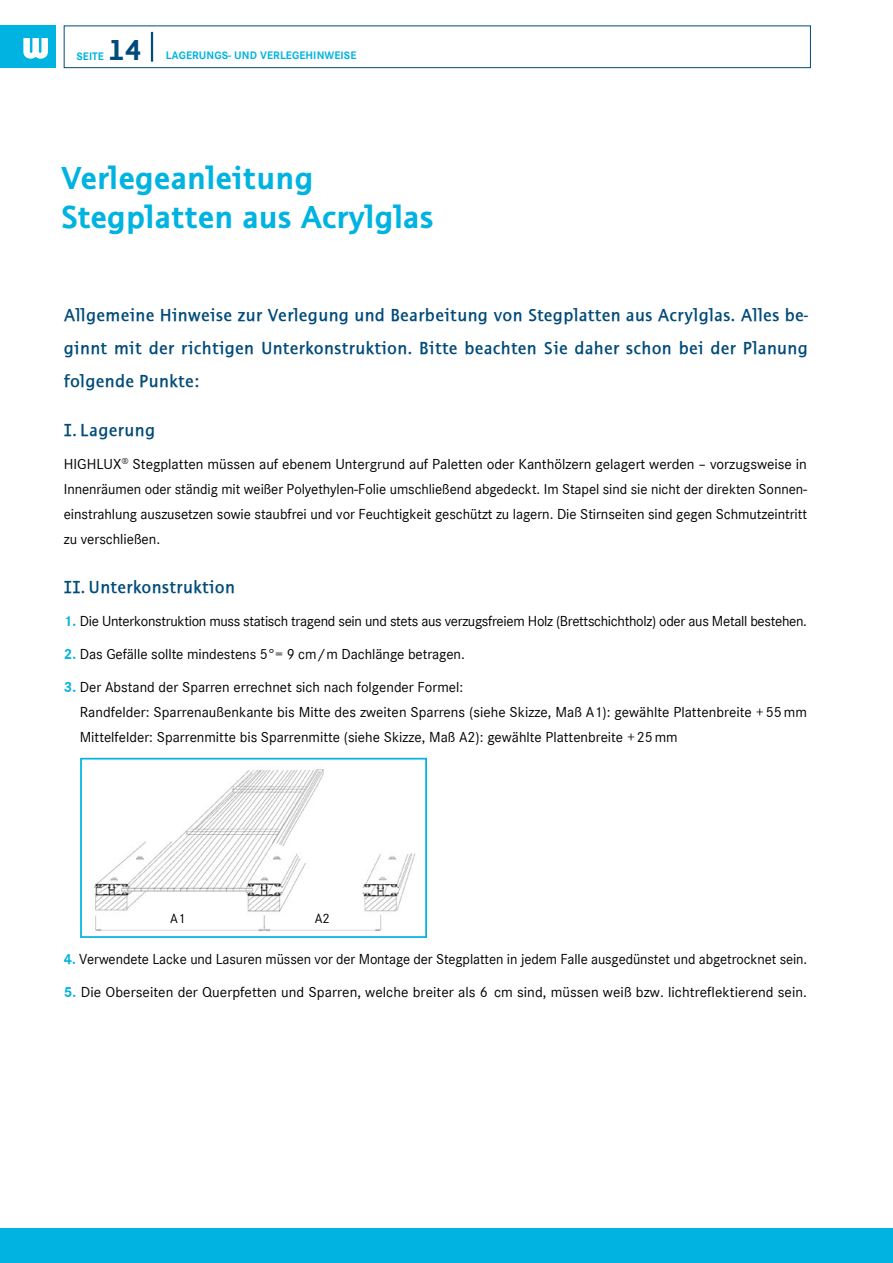
<style>
.page{position:relative;width:893px;height:1263px;background:#fff}
.page>*{position:absolute;margin:0;border:0;box-sizing:border-box;transform-origin:0 0}
.t1{font:700 33px/39px "Thordis Sans EF";color:#00b3e0}
.t2{font:700 30px "Thordis Sans EF";color:#004b79}
.t3{font:600 18px/33px "Thordis Sans EF";letter-spacing:.02em;color:#004b79;text-align:justify}
.t4{font:15px/24.8px "Corporate S";color:#000}
.t5{font:15px "Corporate S";letter-spacing:-.02em;color:#000}
.t6{font:13.8px "Corporate S";color:#000}
.t7{font:700 11.25px "Corporate S";letter-spacing:.01em;color:#00b3e0}
.s1{font-weight:700;color:#00b3e0}
</style>
<div class="page">
<div style="left:0;top:1229px;width:893px;height:34px;background:#00b3e0"></div>
<div style="left:64px;top:26px;width:747px;height:42px;border:1px solid #004b79"></div>
<div style="left:0;top:26px;width:55px;height:42px;background:#00b3e0"></div>
<svg style="left:23px;top:38px;width:25px;height:21px"></svg>
<hr style="left:151px;top:32px;width:2px;height:30px;background:#004b79">
<img style="left:93px;top:769px;width:323px;height:162px">
<div style="left:80px;top:758px;width:347px;height:180px;border:2px solid #00b3e0"></div>
<h2 class="t2" style="left:108px;top:33px;width:35px">14</h2>
<p class="t7" style="left:166px;top:48px;width:192px">LAGERUNGS- UND VERLEGEHINWEISE</p>
<p class="t7" style="left:77px;top:48px;width:29px">SEITE</p>
<h1 class="t1" style="left:61px;top:159px;width:375px">Verlegeanleitung<br>Stegplatten aus Acrylglas</h1>
<p class="t3" style="left:64px;top:298px;width:746px">Allgemeine Hinweise zur Verlegung und Bearbeitung von Stegplatten aus Acrylglas. Alles be&shy;ginnt mit der richtigen Unterkonstruktion. Bitte beachten Sie daher schon bei der Planung folgende Punkte:</p>
<p class="t3" style="left:64px;top:414px;width:93px">I. Lagerung</p>
<p class="t4" style="left:64px;top:451px;width:745px;text-align:justify">HIGHLUX<sup>®</sup> Stegplatten müssen auf ebenem Untergrund auf Paletten oder Kanthölzern gelagert werden – vorzugsweise in Innenräumen oder ständig mit weißer Polyethylen-Folie umschließend abgedeckt. Im Stapel sind sie nicht der direkten Sonnen&shy;einstrahlung auszusetzen sowie staubfrei und vor Feuchtigkeit geschützt zu lagern. Die Stirnseiten sind gegen Schmutzeintritt zu verschließen.</p>
<p class="t3" style="left:64px;top:571px;width:173px">II. Unterkonstruktion</p>
<p class="t5" style="left:64px;top:611px;width:745px"><span class="s1">1.</span> Die Unterkonstruktion muss statisch tragend sein und stets aus verzugsfreiem Holz (Brettschichtholz) oder aus Metall bestehen.</p>
<p class="t4" style="left:64px;top:641px;width:403px"><span class="s1">2.</span> Das Gefälle sollte mindestens 5°= 9 cm / m Dachlänge betragen.</p>
<p class="t4" style="left:80px;top:674px;width:729px;text-indent:-16px"><span class="s1">3.</span> Der Abstand der Sparren errechnet sich nach folgender Formel:<br>Randfelder: Sparrenaußenkante bis Mitte des zweiten Sparrens (siehe Skizze, Maß A1): gewählte Plattenbreite +55mm<br>Mittelfelder: Sparrenmitte bis Sparrenmitte (siehe Skizze, Maß A2): gewählte Plattenbreite +25mm</p>
<p class="t6" style="left:170px;top:910px;width:17px">A1</p>
<p class="t6" style="left:315px;top:910px;width:17px">A2</p>
<p class="t4" style="left:64px;top:946px;width:745px"><span class="s1">4.</span> Verwendete Lacke und Lasuren müssen vor der Montage der Stegplatten in jedem Falle ausgedünstet und abgetrocknet sein.</p>
<p class="t4" style="left:64px;top:979px;width:745px"><span class="s1">5.</span> Die Oberseiten der Querpfetten und Sparren, welche breiter als 6 cm sind, müssen weiß bzw. lichtreflektierend sein.</p>
</div>
